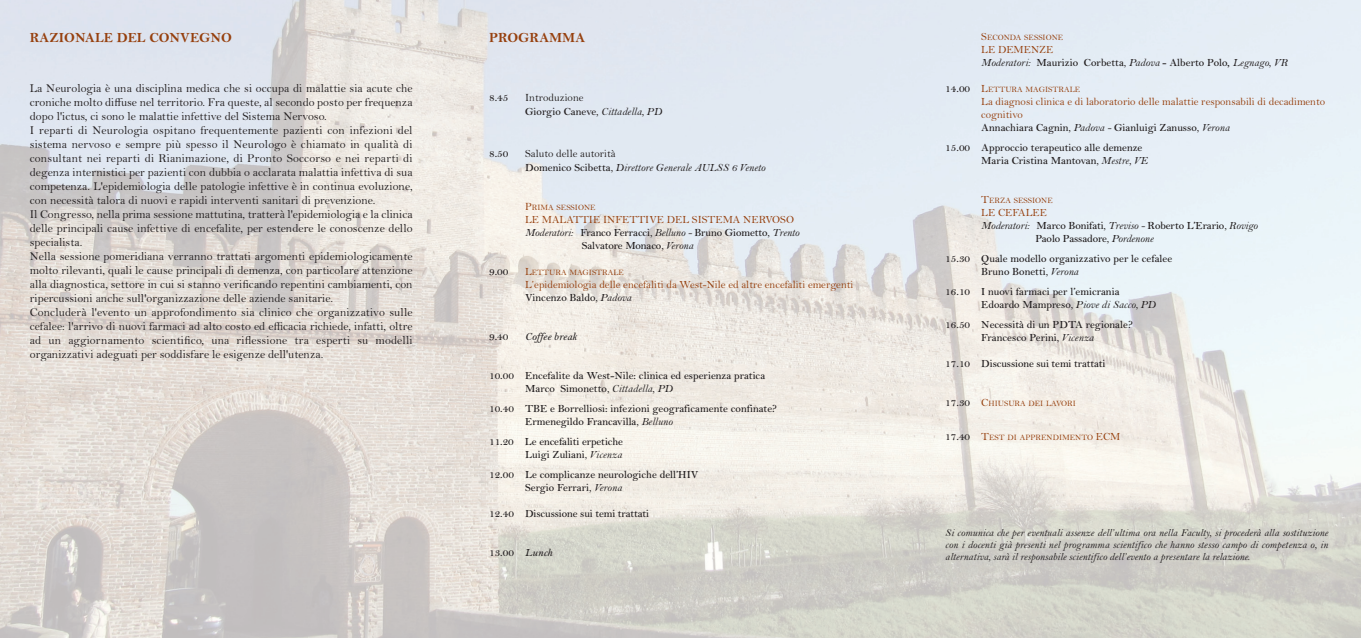
<style>
.page{position:relative;width:1361px;height:638px;background:#fff}
.page>*{position:absolute;margin:0;border:0;box-sizing:border-box;transform-origin:0 0}
.t1{font:700 14px "Bell MT Std";color:#96400e}
.t2{font:12px/14px "Bell MT Std";color:#231f20}
.t3{font:600 11px/13px "Bell MT Std";color:#231f20}
.t4{font:11px/13px "Bell MT Std";color:#96400e}
.t5{font:italic 11px/14px "Bell MT Std";color:#231f20}
.t6{font:italic 600 11px "Bell MT Std";color:#231f20}
.t7{font:italic 10.5px/12px "Bell MT Std";color:#231f20;text-align:justify}
.t8{font:8.2px "Bell MT Std";color:#96400e}
.s1{font-style:normal}
.s2{font-weight:600;font-style:normal}
.s3{font-size:11px}
.s4{font-weight:400;font-style:italic}
.s5{font-weight:600;color:#231f20}
.s6{font-style:italic;color:#231f20}
.s7{font-style:italic}
.s8{font-weight:400;color:#96400e}
.s9{font-weight:600;font-size:11px;color:#231f20}
</style>
<div class="page">
<img style="left:0;top:0;width:1361px;height:638px">
<p class="t1" style="left:30px;top:32px;width:204px">RAZIONALE DEL CONVEGNO</p>
<p class="t2" style="left:30px;top:82px;width:384px">La Neurologia è una disciplina medica che si occupa di malattie sia acute che croniche molto diffuse nel territorio. Fra queste, al secondo posto per frequenza dopo l'ictus, ci sono le malattie infettive del Sistema Nervoso.<br>I reparti di Neurologia ospitano frequentemente pazienti con infezioni del sistema nervoso e sempre più spesso il Neurologo è chiamato in qualità di consultant nei reparti di Rianimazione, di Pronto Soccorso e nei reparti di degenza internistici per pazienti con dubbia o acclarata malattia infettiva di sua competenza. L'epidemiologia delle patologie infettive è in continua evoluzione, con necessità talora di nuovi e rapidi interventi sanitari di prevenzione.<br>Il Congresso, nella prima sessione mattutina, tratterà l'epidemiologia e la clinica delle principali cause infettive di encefalite, per estendere le conoscenze dello specialista.<br>Nella sessione pomeridiana verranno trattati argomenti epidemiologicamente molto rilevanti, quali le cause principali di demenza, con particolare attenzione alla diagnostica, settore in cui si stanno verificando repentini cambiamenti, con ripercussioni anche sull'organizzazione delle aziende sanitarie.<br>Concluderà l'evento un approfondimento sia clinico che organizzativo sulle cefalee: l'arrivo di nuovi farmaci ad alto costo ed efficacia richiede, infatti, oltre ad un aggiornamento scientifico, una riflessione tra esperti su modelli organizzativi adeguati per soddisfare le esigenze dell'utenza.</p>
<p class="t1" style="left:489px;top:32px;width:98px">PROGRAMMA</p>
<p class="t3" style="left:489px;top:92px;width:21px">8.45</p>
<p class="t5" style="left:525px;top:91px;width:138px"><span class="s1">Introduzione<br></span><span class="s2">Giorgio Caneve</span>, Cittadella, PD</p>
<p class="t3" style="left:489px;top:148px;width:21px">8.50</p>
<p class="t5" style="left:525px;top:147px;width:242px"><span class="s1">Saluto delle autorità<br></span><span class="s2">Domenico Scibetta</span>, Direttore Generale AULSS 6 Veneto</p>
<p class="t8" style="left:525px;top:204px;width:72px"><span class="s3">P</span>RIMA SESSIONE</p>
<p class="t4" style="left:525px;top:214px;width:270px">LE MALATTIE INFETTIVE DEL SISTEMA NERVOSO</p>
<p class="t5" style="left:525px;top:226px;width:276px">Moderatori: <span class="s2">Franco Ferracci</span>, Belluno - <span class="s2">Bruno Giometto</span>, Trento</p>
<p class="t3" style="left:582px;top:240px;width:113px">Salvatore Monaco<span class="s4">, Verona</span></p>
<p class="t3" style="left:489px;top:266px;width:21px">9.00</p>
<p class="t8" style="left:525px;top:269px;width:100px"><span class="s3">L</span>ETTURA MAGISTRALE</p>
<p class="t4" style="left:525px;top:279px;width:330px">L’epidemiologia delle encefaliti da West-Nile ed altre encefaliti emergenti<br><span class="s5">Vincenzo Baldo</span><span class="s6">, Padova</span></p>
<p class="t3" style="left:489px;top:331px;width:21px">9.40</p>
<p class="t6" style="left:525px;top:329px;width:53px">Coffee break</p>
<p class="t3" style="left:525px;top:370px;width:242px;text-indent:-36px">10.00 Encefalite da West-Nile: clinica ed esperienza pratica<br>Marco Simonetto<span class="s4">, Cittadella, PD</span></p>
<p class="t3" style="left:525px;top:403px;width:253px;text-indent:-36px">10.40 TBE e Borrelliosi: infezioni geograficamente confinate?<br>Ermenegildo Francavilla<span class="s4">, Belluno</span></p>
<p class="t3" style="left:489px;top:436px;width:135px;text-align:right">11.20 Le encefaliti erpetiche<br>Luigi Zuliani<span class="s4">, Vicenza</span></p>
<p class="t3" style="left:525px;top:469px;width:175px;text-indent:-36px">12.00 Le complicanze neurologiche dell’HIV<br>Sergio Ferrari<span class="s4">, Verona</span></p>
<p class="t3" style="left:489px;top:508px;width:161px">12.40 Discussione sui temi trattati</p>
<p class="t3" style="left:489px;top:547px;width:65px">13.00 <span class="s7">Lunch</span></p>
<p class="t8" style="left:981px;top:34px;width:84px"><span class="s3">S</span>ECONDA SESSIONE</p>
<p class="t3" style="left:981px;top:44px;width:308px"><span class="s8">LE DEMENZE<br></span><span class="s4">Moderatori:</span> Maurizio Corbetta<span class="s4">, Padova</span> - Alberto Polo, <span class="s4">Legnago, VR</span></p>
<p class="t8" style="left:945px;top:86px;width:136px"><span class="s9">14.00</span> <span class="s3">L</span>ETTURA MAGISTRALE</p>
<p class="t4" style="left:981px;top:96px;width:345px">La diagnosi clinica e di laboratorio delle malattie responsabili di decadimento cognitivo<br><span class="s5">Annachiara Cagnin</span><span class="s6">, Padova -</span> <span class="s5">Gianluigi Zanusso</span><span class="s6">, Verona</span></p>
<p class="t3" style="left:981px;top:142px;width:168px;text-indent:-36px">15.00 Approccio terapeutico alle demenze<br>Maria Cristina Mantovan<span class="s4">, Mestre, VE</span></p>
<p class="t8" style="left:981px;top:197px;width:73px"><span class="s3">T</span>ERZA SESSIONE</p>
<p class="t4" style="left:981px;top:207px;width:67px">LE CEFALEE</p>
<p class="t3" style="left:981px;top:220px;width:278px"><span class="s4">Moderatori:</span> Marco Bonifati<span class="s4">, Treviso -</span> Roberto L’Erario<span class="s4">, Rovigo</span></p>
<p class="t3" style="left:1035px;top:233px;width:120px">Paolo Passadore<span class="s4">, Pordenone</span></p>
<p class="t3" style="left:981px;top:253px;width:192px;text-indent:-36px">15.30 Quale modello organizzativo per le cefalee<br>Bruno Bonetti<span class="s4">, Verona</span></p>
<p class="t3" style="left:981px;top:286px;width:176px;text-indent:-36px">16.10 I nuovi farmaci per l’emicrania<br>Edoardo Mampreso<span class="s4">, Piove di Sacco, PD</span></p>
<p class="t3" style="left:945px;top:319px;width:189px;text-align:center">16.50 Necessità di un PDTA regionale?<br>Francesco Perini<span class="s4">, Vicenza</span></p>
<p class="t3" style="left:945px;top:358px;width:161px">17.10 Discussione sui temi trattati</p>
<p class="t8" style="left:945px;top:400px;width:132px"><span class="s9">17.30</span> <span class="s3">C</span>HIUSURA DEI LAVORI</p>
<p class="t8" style="left:945px;top:434px;width:177px"><span class="s9">17.40</span> <span class="s3">T</span>EST DI APPRENDIMENTO <span class="s3">ECM</span></p>
<p class="t7" style="left:945px;top:527px;width:384px">Si comunica che per eventuali assenze dell’ultima ora nella Faculty, si procederà alla sostituzione con i docenti già presenti nel programma scientifico che hanno stesso campo di competenza o, in alternativa, sarà il responsabile scientifico dell’evento a presentare la relazione.</p>
</div>
